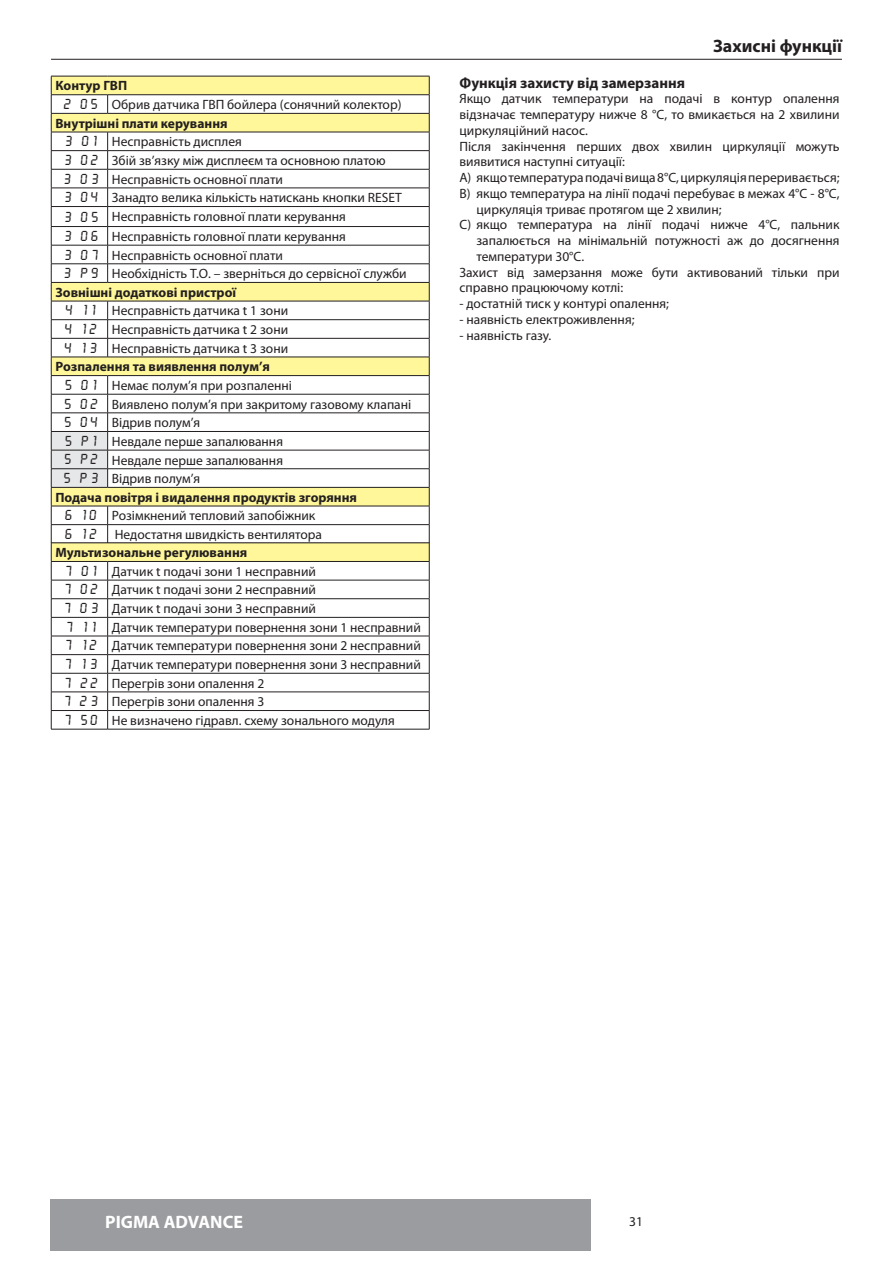
<style>
.page{position:relative;width:893px;height:1263px;background:#fff}
.page>*{position:absolute;margin:0;border:0;box-sizing:border-box;transform-origin:0 0}
.t1{font:700 18px "Myriad Pro";color:#231f20}
.t2{font:700 18px "Myriad Pro";color:#fff}
.t3{font:700 15px "Myriad Pro";color:#231f20}
.t4{font:13.5px/18.6px "Myriad Pro";color:#231f20}
.t5{font:700 13.5px "Myriad Pro";color:#231f20}
.t6{font:13.5px "Liquid Crystal";color:#231f20}
.s1{font-family:"Liquid Crystal"}
.s2{font-weight:700}
</style>
<div class="page">
<hr style="left:51px;top:59px;width:791px;height:1px;background:#231f20">
<div style="left:50px;top:1200px;width:540px;height:51px;background:#9a9c9f"></div>
<svg style="left:108px;top:77px;width:321px;height:429px"></svg>
<hr style="left:108px;top:76px;width:321px;height:1px;background:#231f20">
<hr style="left:108px;top:94px;width:321px;height:1px;background:#231f20">
<hr style="left:108px;top:113px;width:321px;height:1px;background:#231f20">
<hr style="left:108px;top:132px;width:321px;height:1px;background:#231f20">
<hr style="left:108px;top:150px;width:321px;height:1px;background:#231f20">
<hr style="left:108px;top:169px;width:321px;height:1px;background:#231f20">
<hr style="left:108px;top:188px;width:321px;height:1px;background:#231f20">
<hr style="left:108px;top:206px;width:321px;height:1px;background:#231f20">
<hr style="left:108px;top:226px;width:321px;height:1px;background:#231f20">
<hr style="left:108px;top:245px;width:321px;height:1px;background:#231f20">
<hr style="left:108px;top:264px;width:321px;height:1px;background:#231f20">
<hr style="left:108px;top:282px;width:321px;height:1px;background:#231f20">
<hr style="left:108px;top:301px;width:321px;height:1px;background:#231f20">
<hr style="left:108px;top:319px;width:321px;height:1px;background:#231f20">
<hr style="left:108px;top:338px;width:321px;height:1px;background:#231f20">
<hr style="left:108px;top:357px;width:321px;height:1px;background:#231f20">
<hr style="left:108px;top:375px;width:321px;height:1px;background:#231f20">
<hr style="left:108px;top:394px;width:321px;height:1px;background:#231f20">
<hr style="left:108px;top:413px;width:321px;height:1px;background:#231f20">
<hr style="left:108px;top:431px;width:321px;height:1px;background:#231f20">
<hr style="left:108px;top:450px;width:321px;height:1px;background:#231f20">
<hr style="left:108px;top:468px;width:321px;height:1px;background:#231f20">
<hr style="left:108px;top:487px;width:321px;height:1px;background:#231f20">
<hr style="left:108px;top:506px;width:321px;height:1px;background:#231f20">
<hr style="left:108px;top:524px;width:321px;height:1px;background:#231f20">
<div style="left:51px;top:543px;width:378px;height:18px;background:#fff79a"></div>
<svg style="left:108px;top:562px;width:321px;height:167px"></svg>
<hr style="left:108px;top:543px;width:321px;height:1px;background:#231f20">
<hr style="left:108px;top:561px;width:321px;height:1px;background:#231f20">
<hr style="left:108px;top:580px;width:321px;height:1px;background:#231f20">
<hr style="left:108px;top:598px;width:321px;height:1px;background:#231f20">
<hr style="left:108px;top:617px;width:321px;height:1px;background:#231f20">
<hr style="left:108px;top:636px;width:321px;height:1px;background:#231f20">
<hr style="left:108px;top:654px;width:321px;height:1px;background:#231f20">
<hr style="left:108px;top:673px;width:321px;height:1px;background:#231f20">
<hr style="left:108px;top:692px;width:321px;height:1px;background:#231f20">
<hr style="left:108px;top:710px;width:321px;height:1px;background:#231f20">
<svg style="left:51px;top:76px;width:57px;height:653px"></svg>
<svg style="left:429px;top:76px;width:1px;height:653px"></svg>
<hr style="left:51px;top:729px;width:57px;height:1px;background:#231f20">
<hr style="left:108px;top:729px;width:321px;height:1px;background:#231f20">
<p class="t5" style="left:56px;top:78px;width:73px">Контур ГВП</p>
<p class="t4" style="left:61px;top:96px;width:342px"><span class="s1">2 05</span> Обрив датчика ГВП бойлера (сонячний колектор)</p>
<p class="t5" style="left:56px;top:116px;width:174px">Внутрішні плати керування</p>
<p class="t4" style="left:62px;top:133px;width:182px"><span class="s1">3 01</span> Несправність дисплея</p>
<p class="t4" style="left:61px;top:151px;width:326px"><span class="s1">3 02</span> Збій зв’язку між дисплеєм та основною платою</p>
<p class="t4" style="left:60px;top:170px;width:224px"><span class="s1">3 03</span> Несправність основної плати</p>
<p class="t4" style="left:61px;top:189px;width:343px"><span class="s1">3 04</span> Занадто велика кількість натискань кнопки RESET</p>
<p class="t4" style="left:61px;top:207px;width:287px"><span class="s1">3 05</span> Несправність головної плати керування</p>
<p class="t4" style="left:61px;top:227px;width:287px"><span class="s1">3 06</span> Несправність головної плати керування</p>
<p class="t4" style="left:61px;top:246px;width:224px"><span class="s1">3 07</span> Несправність основної плати</p>
<p class="t4" style="left:60px;top:265px;width:348px"><span class="s1">3 P9</span> Необхідність Т.О. – зверніться до сервісної служби</p>
<p class="t5" style="left:56px;top:285px;width:182px">Зовнішні додаткові пристрої</p>
<p class="t4" style="left:63px;top:302px;width:227px"><span class="s1">4 11</span> Несправність датчика t 1 зони</p>
<p class="t4" style="left:62px;top:320px;width:228px"><span class="s1">4 12</span> Несправність датчика t 2 зони</p>
<p class="t4" style="left:62px;top:339px;width:228px"><span class="s1">4 13</span> Несправність датчика t 3 зони</p>
<p class="t5" style="left:56px;top:359px;width:216px">Розпалення та виявлення полум’я</p>
<p class="t4" style="left:62px;top:376px;width:232px"><span class="s1">5 01</span> Немає полум’я при розпаленні</p>
<p class="t4" style="left:61px;top:395px;width:352px"><span class="s1">5 02</span> Виявлено полум’я при закритому газовому клапані</p>
<p class="t4" style="left:61px;top:414px;width:141px"><span class="s1">5 04</span> Відрив полум’я</p>
<p class="t4" style="left:62px;top:432px;width:223px"><span class="s1">5 P1</span> Невдале перше запалювання</p>
<p class="t4" style="left:61px;top:451px;width:224px"><span class="s1">5 P2</span> Невдале перше запалювання</p>
<p class="t4" style="left:61px;top:470px;width:141px"><span class="s1">5 P3</span> Відрив полум’я</p>
<p class="t5" style="left:56px;top:490px;width:303px">Подача повітря і видалення продуктів згоряння</p>
<p class="t4" style="left:62px;top:507px;width:255px"><span class="s1">6 10</span> Розімкнений тепловий запобіжник</p>
<p class="t6" style="left:62px;top:526px;width:36px">6 12</p>
<p class="t4" style="left:115px;top:525px;width:209px">Недостатня швидкість вентилятора</p>
<p class="t4" style="left:61px;top:544px;width:362px;text-indent:-5px"><span class="s2">Мультизональне регулювання<br></span><span class="s1">7 01</span> Датчик t подачі зони 1 несправний<br><span class="s1">7 02</span> Датчик t подачі зони 2 несправний<br><span class="s1">7 03</span> Датчик t подачі зони 3 несправний<br><span class="s1">7 11</span> Датчик температури повернення зони 1 несправний <span class="s1">7 12</span> Датчик температури повернення зони 2 несправний <span class="s1">7 13</span> Датчик температури повернення зони 3 несправний <span class="s1">7 22</span> Перегрів зони опалення 2<br><span class="s1">7 23</span> Перегрів зони опалення 3<br><span class="s1">7 50</span> Не визначено гідравл. схему зонального модуля</p>
<h1 class="t1" style="left:713px;top:36px;width:130px">Захисні функції</h1>
<p class="t3" style="left:459px;top:74px;width:227px">Функція захисту від замерзання</p>
<p class="t4" style="left:459px;top:90px;width:381px">Якщо датчик температури на подачі в контур опалення</p>
<p class="t4" style="left:459px;top:106px;width:382px">відзначає температуру нижче 8 °С, то вмикається на 2 хвилини</p>
<p class="t4" style="left:459px;top:121px;width:130px">циркуляційний насос.</p>
<p class="t4" style="left:459px;top:137px;width:382px">Після закінчення перших двох хвилин циркуляції можуть</p>
<p class="t4" style="left:459px;top:153px;width:167px">виявитися наступні ситуації:</p>
<p class="t4" style="left:459px;top:169px;width:381px">A) якщо температура подачі вища 8°С, циркуляція переривається;</p>
<p class="t4" style="left:459px;top:184px;width:382px">B) якщо температура на лінії подачі перебуває в межах 4°С - 8°С,</p>
<p class="t4" style="left:476px;top:200px;width:246px">циркуляція триває протягом ще 2 хвилин;</p>
<p class="t4" style="left:459px;top:216px;width:382px">C) якщо температура на лінії подачі нижче 4°С, пальник</p>
<p class="t4" style="left:476px;top:232px;width:365px">запалюється на мінімальній потужності аж до досягнення</p>
<p class="t4" style="left:476px;top:247px;width:109px">температури 30°С.</p>
<p class="t4" style="left:459px;top:263px;width:381px">Захист від замерзання може бути активований тільки при</p>
<p class="t4" style="left:459px;top:279px;width:165px">справно працюючому котлі:</p>
<p class="t4" style="left:459px;top:295px;width:211px">- достатній тиск у контурі опалення;</p>
<p class="t4" style="left:459px;top:310px;width:177px">- наявність електроживлення;</p>
<p class="t4" style="left:459px;top:327px;width:93px">- наявність газу.</p>
<h1 class="t2" style="left:105px;top:1212px;width:139px">PIGMA ADVANCE</h1>
<p class="t4" style="left:629px;top:1212px;width:15px">31</p>
</div>
